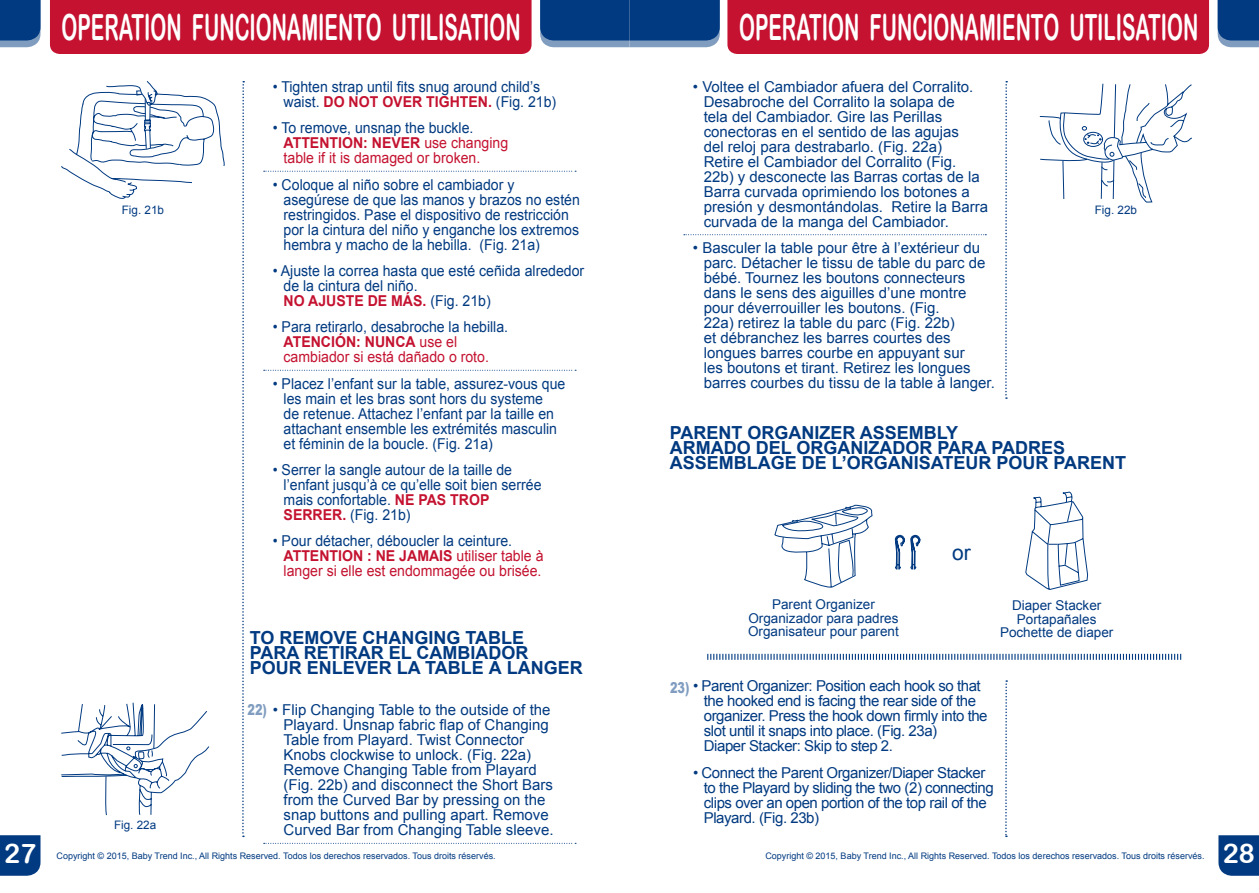
<style>
.page{position:relative;width:1259px;height:893px;background:#fff}
.page>*{position:absolute;margin:0;border:0;box-sizing:border-box;transform-origin:0 0}
.t1{font:36px "Arial Rounded MT Bold";color:#fff;scale:.56 1}
.t2{font:27px "Arial Rounded MT Bold";color:#fff}
.t3{font:21px "Arial";color:#013a81}
.t4{font:700 18px/15px "Arial";color:#013a81}
.t5{font:15px/15px "Arial";color:#013a81}
.t6{font:15px/15px "Arial";color:#013a81;scale:.94 1}
.t7{font:15px/15px "Arial";letter-spacing:-.03em;color:#013a81}
.t8{font:15px/15px "Arial";color:#c41230;scale:.94 1}
.t9{font:700 15px "Arial";color:#c41230;scale:.94 1}
.t10{font:13.5px/13.5px "Arial";color:#013a81;text-align:center}
.t11{font:11.7px "Arial";color:#013a81}
.t12{font:9px "Arial";color:#013a81}
.s1{font-weight:700;color:#c41230}
.s2{color:#013a81}
.s3{font-weight:700}
.s4{font-weight:900;color:#809dc0}
</style>
<div class="page">
<div style="left:50px;top:0;width:481px;height:54px;background:#c41230"></div>
<svg style="left:0;top:0;width:40px;height:47px;background:#164a8b"></svg>
<div style="left:0;top:835px;width:40px;height:41px;background:#013a81"></div>
<svg style="left:242px;top:81px;width:2px;height:756px"></svg>
<div style="left:727px;top:0;width:482px;height:54px;background:#c41230"></div>
<svg style="left:540px;top:0;width:180px;height:47px;background:#15498a"></svg>
<svg style="left:1217px;top:0;width:42px;height:47px;background:#1a4d8d"></svg>
<svg style="left:1218px;top:835px;width:41px;height:41px;background:#0c4386"></svg>
<svg style="left:1005px;top:81px;width:2px;height:318px"></svg>
<svg style="left:684px;top:234px;width:302px;height:1px"></svg>
<svg style="left:264px;top:171px;width:312px;height:1px"></svg>
<svg style="left:264px;top:370px;width:312px;height:1px"></svg>
<svg style="left:264px;top:843px;width:312px;height:1px"></svg>
<svg style="left:61px;top:81px;width:164px;height:118px"></svg>
<svg style="left:61px;top:702px;width:149px;height:114px"></svg>
<svg style="left:1039px;top:83px;width:153px;height:120px"></svg>
<svg style="left:707px;top:654px;width:474px;height:6px"></svg>
<svg style="left:774px;top:505px;width:99px;height:83px"></svg>
<svg style="left:1025px;top:491px;width:63px;height:99px"></svg>
<svg style="left:894px;top:534px;width:27px;height:36px"></svg>
<svg style="left:1005px;top:680px;width:2px;height:157px"></svg>
<h1 class="t1" style="left:61px;top:6px;width:822px">OPERATION FUNCIONAMIENTO UTILISATION</h1>
<h1 class="t1" style="left:739px;top:6px;width:822px">OPERATION FUNCIONAMIENTO UTILISATION</h1>
<p class="t11" style="left:122px;top:202px;width:44px">Fig. 21b</p>
<p class="t11" style="left:114px;top:817px;width:44px">Fig. 22a</p>
<p class="t6" style="left:284px;top:79px;width:292px;text-indent:-11px">• Tighten strap until fits snug around child’s waist. <span class="s1">DO NOT OVER TIGHTEN.</span> (Fig. 21b)</p>
<p class="t8" style="left:284px;top:121px;width:240px;text-indent:-11px"><span class="s2">• To remove, unsnap the buckle.<br></span><span class="s3">ATTENTION: NEVER</span> use changing table if it is damaged or broken.</p>
<p class="t6" style="left:284px;top:177px;width:317px;text-indent:-11px">• Coloque al niño sobre el cambiador y asegúrese de que las manos y brazos no estén restringidos. Pase el dispositivo de restricción por la cintura del niño y enganche los extremos hembra y macho de la hebilla. (Fig. 21a)</p>
<p class="t6" style="left:284px;top:263px;width:321px;text-indent:-11px">• Ajuste la correa hasta que esté ceñida alrededor de la cintura del niño.<br><span class="s1">NO AJUSTE DE MÁS.</span> (Fig. 21b)</p>
<p class="t6" style="left:273px;top:320px;width:252px">• Para retirarlo, desabroche la hebilla.</p>
<p class="t9" style="left:284px;top:332px;width:109px">ATENCIÓN: NUNCA</p>
<p class="t8" style="left:284px;top:335px;width:220px;text-indent:136px">use el cambiador si está dañado o roto.</p>
<p class="t6" style="left:284px;top:376px;width:301px;text-indent:-11px">• Placez l’enfant sur la table, assurez-vous que les main et les bras sont hors du systeme<br>de retenue. Attachez l’enfant par la taille en attachant ensemble les extrémités masculin et féminin de la boucle. (Fig. 21a)</p>
<p class="t6" style="left:284px;top:462px;width:276px;text-indent:-11px">• Serrer la sangle autour de la taille de l’enfant jusqu’à ce qu’elle soit bien serrée mais confortable. <span class="s1">NE PAS TROP SERRER.</span> (Fig. 21b)</p>
<p class="t8" style="left:284px;top:534px;width:278px;text-indent:-11px"><span class="s2">• Pour détacher, déboucler la ceinture.<br></span><span class="s3">ATTENTION : NE JAMAIS</span> utiliser table à langer si elle est endommagée ou brisée.</p>
<p class="t4" style="left:250px;top:631px;width:334px">TO REMOVE CHANGING TABLE<br>PARA RETIRAR EL CAMBIADOR<br>POUR ENLEVER LA TABLE À LANGER</p>
<p class="t5" style="left:284px;top:703px;width:271px;text-indent:-36px"><span class="s4">22)</span> • Flip Changing Table to the outside of the Playard. Unsnap fabric flap of Changing Table from Playard. Twist Connector Knobs clockwise to unlock. (Fig. 22a)<br>Remove Changing Table from Playard (Fig. 22b) and disconnect the Short Bars from the Curved Bar by pressing on the snap buttons and pulling apart. Remove Curved Bar from Changing Table sleeve.</p>
<p class="t5" style="left:704px;top:79px;width:286px;text-indent:-11px">• Voltee el Cambiador afuera del Corralito.<br>Desabroche del Corralito la solapa de<br>tela del Cambiador. Gire las Perillas conectoras en el sentido de las agujas<br>del reloj para destrabarlo. (Fig. 22a)<br>Retire el Cambiador del Corralito (Fig.<br>22b) y desconecte las Barras cortas de la Barra curvada oprimiendo los botones a presión y desmontándolas. Retire la Barra curvada de la manga del Cambiador.</p>
<p class="t5" style="left:704px;top:241px;width:293px;text-indent:-11px">• Basculer la table pour être à l’extérieur du parc. Détacher le tissu de table du parc de bébé. Tournez les boutons connecteurs dans le sens des aiguilles d’une montre pour déverrouiller les boutons. (Fig.<br>22a) retirez la table du parc (Fig. 22b)<br>et débranchez les barres courtes des longues barres courbe en appuyant sur<br>les boutons et tirant. Retirez les longues barres courbes du tissu de la table à langer.</p>
<p class="t11" style="left:1094px;top:202px;width:44px">Fig. 22b</p>
<p class="t4" style="left:669px;top:426px;width:458px">PARENT ORGANIZER ASSEMBLY<br>ARMADO DEL ORGANIZADOR PARA PADRES<br>ASSEMBLAGE DE L’ORGANISATEUR POUR PARENT</p>
<h3 class="t3" style="left:952px;top:539px;width:20px">or</h3>
<p class="t10" style="left:748px;top:598px;width:152px">Parent Organizer<br>Organizador para padres<br>Organisateur pour parent</p>
<p class="t10" style="left:1000px;top:599px;width:115px">Diaper Stacker<br>Portapañales<br>Pochette de diaper</p>
<p class="t7" style="left:704px;top:679px;width:285px;text-indent:-34px"><span class="s4">23)</span> • Parent Organizer: Position each hook so that the hooked end is facing the rear side of the organizer. Press the hook down firmly into the slot until it snaps into place. (Fig. 23a)<br>Diaper Stacker: Skip to step 2.</p>
<p class="t7" style="left:704px;top:765px;width:291px;text-indent:-11px">• Connect the Parent Organizer/Diaper Stacker to the Playard by sliding the two (2) connecting clips over an open portion of the top rail of the Playard. (Fig. 23b)</p>
<h2 class="t2" style="left:4px;top:838px;width:34px">27</h2>
<p class="t12" style="left:57px;top:850px;width:441px">Copyright © 2015, Baby Trend Inc., All Rights Reserved. Todos los derechos reservados. Tous droits réservés.</p>
<p class="t12" style="left:765px;top:850px;width:441px">Copyright © 2015, Baby Trend Inc., All Rights Reserved. Todos los derechos reservados. Tous droits réservés.</p>
<h2 class="t2" style="left:1222px;top:838px;width:34px">28</h2>
</div>
